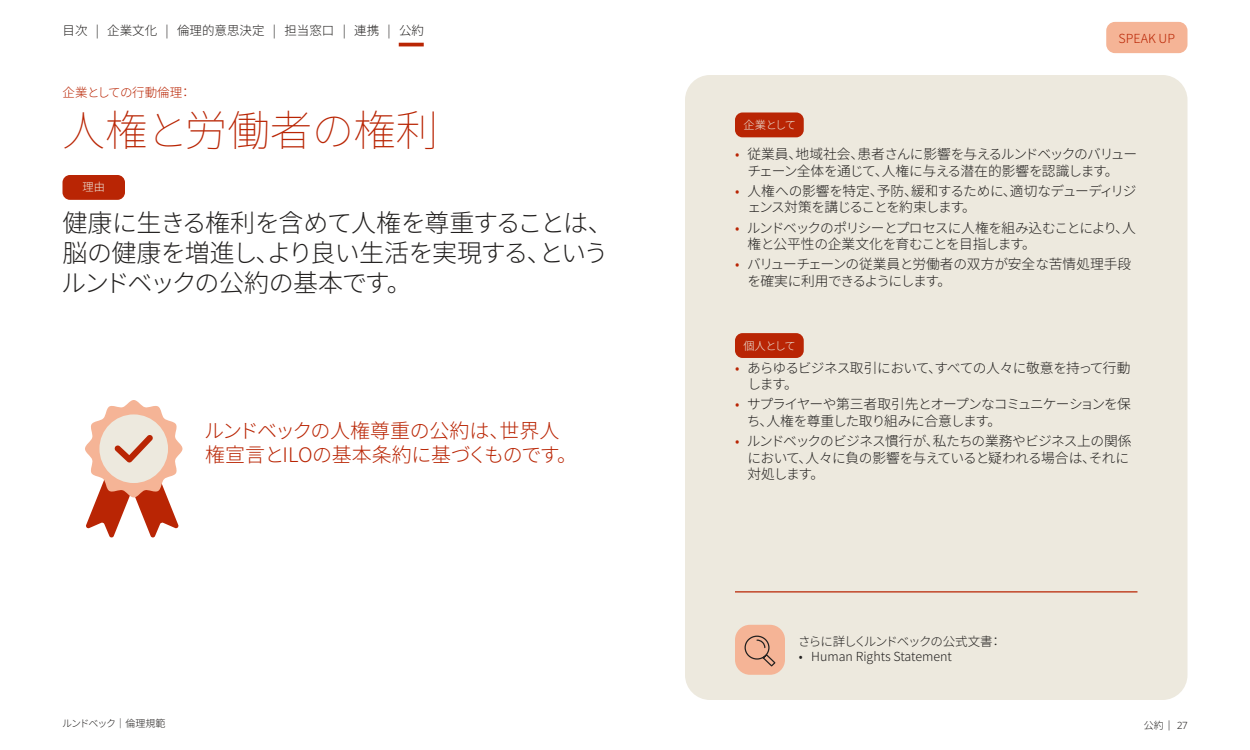
<style>
.page{position:relative;width:1250px;height:750px;background:#fff}
.page>*{position:absolute;margin:0;border:0;box-sizing:border-box;transform-origin:0 0}
.t1{font:200 42.5px "Source Han Sans JP";letter-spacing:-.01em;color:#b92504}
.t2{font:300 25px/30px "Source Han Sans JP";letter-spacing:-.045em;color:#22201f}
.t3{font:300 20px/24px "Source Han Sans JP";letter-spacing:-.02em;color:#b92504}
.t4{font:300 13.75px/16.5px "Source Han Sans JP";letter-spacing:-.055em;color:#22201f}
.t5{font:300 13.75px/16.5px "Source Han Sans JP";letter-spacing:-.025em;color:#22201f}
.t6{font:300 12.5px "Source Han Sans JP";color:#22201f}
.t7{font:300 12.5px "Source Han Sans JP";letter-spacing:-.085em;color:#22201f}
.t8{font:300 12.5px "Source Han Sans JP";letter-spacing:-.02em;color:#b92504}
.t9{font:300 12.5px "Source Han Sans JP";color:#b92504}
.t10{font:300 11.25px "Source Han Sans JP";letter-spacing:-.03em;color:#ede9de}
.t11{font:300 10px "Source Han Sans JP";letter-spacing:-.085em;color:#22201f}
.t12{font:300 10px "Noto Sans";color:#22201f}
.s1{color:#b92504}
.s2{font-family:"Source Han Sans JP"}
</style>
<div class="page">
<div style="left:1106px;top:22px;width:82px;height:31px;background:#f5b496;border-radius:9px"></div>
<hr style="left:399px;top:43px;width:25px;height:3px;background:#b92504">
<div style="left:685px;top:75px;width:503px;height:625px;background:#ede9de;border-radius:25px"></div>
<div style="left:62px;top:175px;width:63px;height:25px;background:#b92504;border-radius:8px"></div>
<div style="left:735px;top:112px;width:69px;height:25px;background:#b92504;border-radius:8px"></div>
<div style="left:735px;top:333px;width:69px;height:25px;background:#b92504;border-radius:8px"></div>
<div style="left:735px;top:625px;width:50px;height:50px;background:#f5b496;border-radius:15px"></div>
<svg style="left:744px;top:635px;width:32px;height:32px"></svg>
<hr style="left:735px;top:591px;width:403px;height:1px;background:#b92504">
<svg style="left:85px;top:400px;width:97px;height:138px"></svg>
<p class="t6" style="left:63px;top:23px;width:363px">目次 | 企業文化 | 倫理的意思決定 | 担当窓口 | 連携 | 公約</p>
<p class="t8" style="left:62px;top:86px;width:131px">企業としての行動倫理：</p>
<h1 class="t1" style="left:62px;top:107px;width:377px">人権と労働者の権利</h1>
<p class="t10" style="left:82px;top:181px;width:24px">理由</p>
<h2 class="t2" style="left:61px;top:209px;width:553px">健康に生きる権利を含めて人権を尊重することは、脳の健康を増進し、より良い生活を実現する、というルンドベックの公約の基本です。</h2>
<h3 class="t3" style="left:204px;top:419px;width:375px">ルンドベックの人権尊重の公約は、世界人権宣言とILOの基本条約に基づくものです。</h3>
<p class="t11" style="left:62px;top:717px;width:105px">ルンドベック｜倫理規範</p>
<p class="t10" style="left:744px;top:119px;width:54px">企業として</p>
<p class="t9" style="left:1119px;top:31px;width:58px">SPEAK UP</p>
<p class="t4" style="left:735px;top:146px;width:404px;text-align:center"><span class="s1">•</span> 従業員、地域社会、患者さんに影響を与えるルンドベックのバリューチェーン全体を通じて、人権に与える潜在的影響を認識します。</p>
<p class="t4" style="left:747px;top:183px;width:391px;text-indent:-12px"><span class="s1">•</span> 人権への影響を特定、予防、緩和するために、適切なデューディリジェンス対策を講じることを約束します。</p>
<p class="t4" style="left:747px;top:220px;width:390px;text-indent:-12px"><span class="s1">•</span> ルンドベックのポリシーとプロセスに人権を組み込むことにより、人権と公平性の企業文化を育むことを目指します。</p>
<p class="t5" style="left:747px;top:256px;width:385px;text-indent:-12px"><span class="s1">•</span> バリューチェーンの従業員と労働者の双方が安全な苦情処理手段を確実に利用できるようにします。</p>
<p class="t10" style="left:743px;top:340px;width:54px">個人として</p>
<p class="t4" style="left:747px;top:360px;width:384px;text-indent:-12px"><span class="s1">•</span> あらゆるビジネス取引において、すべての人々に敬意を持って行動します。</p>
<p class="t4" style="left:747px;top:396px;width:385px;text-indent:-12px"><span class="s1">•</span> サプライヤーや第三者取引先とオープンなコミュニケーションを保ち、人権を尊重した取り組みに合意します。</p>
<p class="t4" style="left:747px;top:433px;width:386px;text-indent:-12px"><span class="s1">•</span> ルンドベックのビジネス慣行が、私たちの業務やビジネス上の関係において、人々に負の影響を与えていると疑われる場合は、それに対処します。</p>
<p class="t7" style="left:798px;top:634px;width:205px">さらに詳しくルンドベックの公式文書：</p>
<p class="t6" style="left:799px;top:649px;width:155px">• Human Rights Statement</p>
<p class="t12" style="left:1144px;top:719px;width:45px"><span class="s2">公約</span> | 27</p>
</div>
